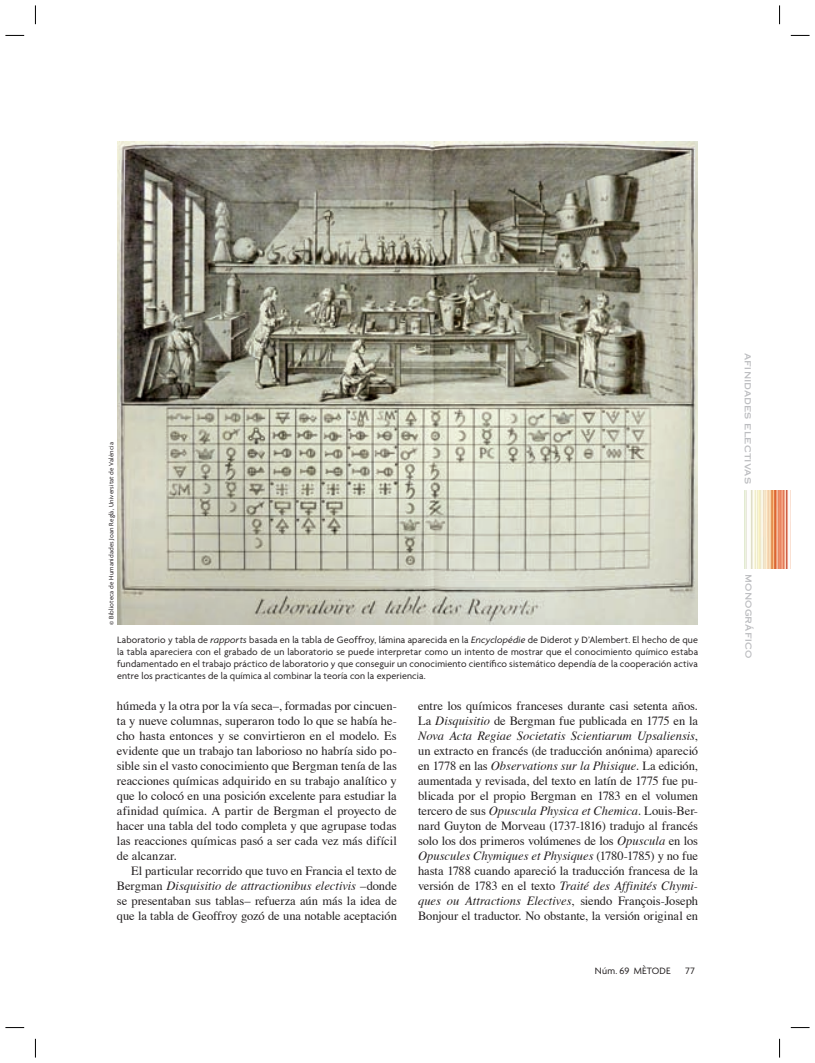
<style>
.page{position:relative;width:815px;height:1063px;background:#fff}
.page>*{position:absolute;margin:0;border:0;box-sizing:border-box;transform-origin:0 0}
.t1{font:12.5px/15px "Times";letter-spacing:-.005em;color:#231f20;text-align:justify}
.t2{font:10px/11.9px "Agenda";letter-spacing:.015em;color:#231f20;text-align:justify}
.t3{font:10px "Copperplate Thirty One AB";letter-spacing:.005em;color:#bcbdc0}
.t4{font:6.88px "Agenda";letter-spacing:.02em;color:#231f20}
.s1{font-style:italic}
</style>
<div class="page">
<img style="left:117px;top:142px;width:581px;height:483px">
<img style="left:745px;top:491px;width:44px;height:77px">
<svg style="left:5px;top:35px;width:19px;height:1px"></svg>
<svg style="left:791px;top:35px;width:19px;height:1px"></svg>
<svg style="left:5px;top:1027px;width:19px;height:1px"></svg>
<svg style="left:791px;top:1027px;width:19px;height:1px"></svg>
<svg style="left:35px;top:5px;width:1px;height:19px"></svg>
<svg style="left:35px;top:1039px;width:1px;height:19px"></svg>
<svg style="left:779px;top:5px;width:1px;height:19px"></svg>
<svg style="left:779px;top:1039px;width:1px;height:19px"></svg>
<p class="t4" style="left:108px;top:625px;width:184px;rotate:-90deg">© Biblioteca de Humanidades Joan Reglà, Universitat de València</p>
<p class="t2" style="left:117px;top:635px;width:582px">Laboratorio y tabla de <span class="s1">rapports</span> basada en la tabla de Geoffroy, lámina aparecida en la <span class="s1">Encyclopédie</span> de Diderot y D’Alembert. El hecho de que la tabla apareciera con el grabado de un laboratorio se puede interpretar como un intento de mostrar que el conocimiento químico estaba fundamentado en el trabajo práctico de laboratorio y que conseguir un conocimiento científico sistemático dependía de la cooperación activa entre los practicantes de la química al combinar la teoría con la experiencia.</p>
<p class="t1" style="left:117px;top:699px;width:282px">húmeda y la otra por la vía seca–, formadas por cincuen&shy;ta y nueve columnas, superaron todo lo que se había he&shy;cho hasta entonces y se convirtieron en el modelo. Es evidente que un trabajo tan laborioso no habría sido po&shy;sible sin el vasto conocimiento que Bergman tenía de las reacciones químicas adquirido en su trabajo analítico y que lo colocó en una posición excelente para estudiar la afinidad química. A partir de Bergman el proyecto de hacer una tabla del todo completa y que agrupase todas las reacciones químicas pasó a ser cada vez más difícil de alcanzar.</p>
<p class="t1" style="left:117px;top:864px;width:281px;text-indent:14px">El particular recorrido que tuvo en Francia el texto de Bergman <span class="s1">Disquisitio de attractionibus electivis</span> –donde se presentaban sus tablas– refuerza aún más la idea de que la tabla de Geoffroy gozó de una notable aceptación</p>
<p class="t1" style="left:418px;top:699px;width:282px">entre los químicos franceses durante casi setenta años.<br>La <span class="s1">Disquisitio</span> de Bergman fue publicada en 1775 en la <span class="s1">Nova Acta Regiae Societatis Scientiarum Upsaliensis</span>, un extracto en francés (de traducción anónima) apareció en 1778 en las <span class="s1">Observations sur la Phisique</span>. La edición, aumentada y revisada, del texto en latín de 1775 fue pu&shy;blicada por el propio Bergman en 1783 en el volumen tercero de sus <span class="s1">Opuscula Physica et Chemica</span>. Louis-Ber&shy;nard Guyton de Morveau (1737-1816) tradujo al francés solo los dos primeros volúmenes de los <span class="s1">Opuscula</span> en los <span class="s1">Opuscules Chymiques et Physiques</span> (1780-1785) y no fue hasta 1788 cuando apareció la traducción francesa de la versión de 1783 en el texto <span class="s1">Traité des Affinités Chymi&shy;ques ou Attractions Electives</span>, siendo François-Joseph Bonjour el traductor. No obstante, la versión original en</p>
<p class="t2" style="left:595px;top:966px;width:77px">Núm. 69 MÈTODE</p>
<p class="t2" style="left:686px;top:966px;width:11px">77</p>
<p class="t3" style="left:754px;top:353px;width:132px;rotate:90deg">afinidades electivas</p>
<p class="t3" style="left:755px;top:574px;width:85px;rotate:90deg">monográfico</p>
</div>
